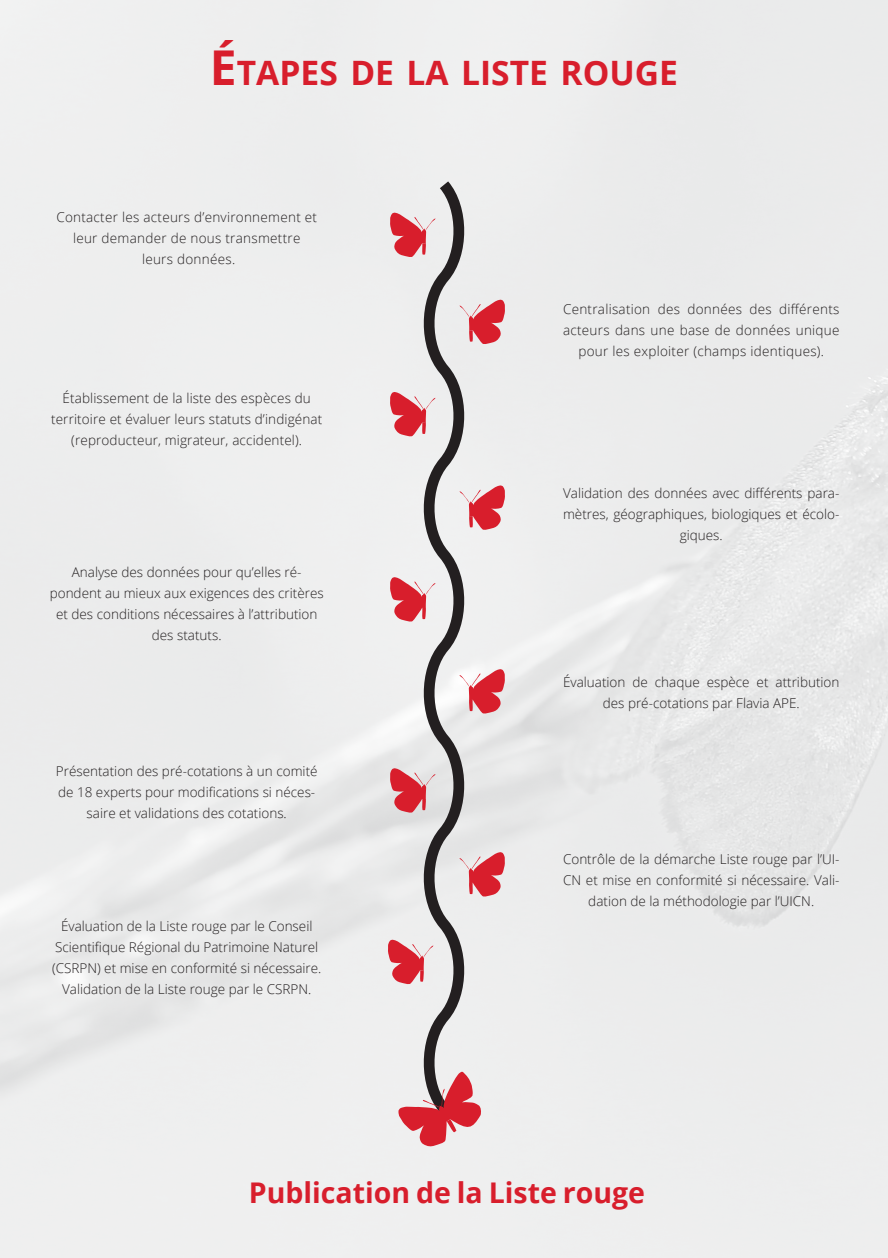
<style>
.page{position:relative;width:888px;height:1258px;background:#fff}
.page>*{position:absolute;margin:0;border:0;box-sizing:border-box;transform-origin:0 0}
.t1{font:700 33.6px "Open Sans";color:#d81e2c}
.t2{font:700 28.5px "Open Sans";color:#d81e2c}
.t3{font:300 13.5px/21px "Open Sans";color:#231f20;text-align:center}
.t4{font:300 13.5px/21px "Open Sans";letter-spacing:.02em;color:#231f20;text-align:center}
.s1{font-size:48px}
</style>
<div class="page">
<svg style="left:409px;top:170px;width:70px;height:900px"></svg>
<svg style="left:398px;top:1070px;width:83px;height:77px"></svg>
<svg style="left:390px;top:213px;width:46px;height:45px;background:#e2838a"></svg>
<svg style="left:390px;top:392px;width:46px;height:45px"></svg>
<svg style="left:390px;top:577px;width:46px;height:45px"></svg>
<svg style="left:390px;top:768px;width:46px;height:45px;background:#dd7e85"></svg>
<svg style="left:388px;top:939px;width:46px;height:46px;background:#e2858d"></svg>
<svg style="left:459px;top:300px;width:46px;height:45px;background:#e1828a"></svg>
<svg style="left:459px;top:485px;width:46px;height:46px"></svg>
<svg style="left:459px;top:669px;width:46px;height:45px"></svg>
<svg style="left:459px;top:852px;width:46px;height:45px;background:#e18289"></svg>
<p class="t1" style="left:210px;top:49px;width:470px"><span class="s1">É</span>TAPES DE LA LISTE ROUGE</p>
<p class="t4" style="left:56px;top:206px;width:262px">Contacter les acteurs d’environnement et leur demander de nous transmettre</p>
<p class="t4" style="left:142px;top:248px;width:95px">leurs données.</p>
<p class="t3" style="left:51px;top:387px;width:273px">Établissement de la liste des espèces du territoire et évaluer leurs statuts d’indigénat (reproducteur, migrateur, accidentel).</p>
<p class="t3" style="left:50px;top:561px;width:276px">Analyse des données pour qu’elles ré&shy;pondent au mieux aux exigences des critères et des conditions nécessaires à l’attribution des statuts.</p>
<p class="t3" style="left:56px;top:760px;width:263px">Présentation des pré-cotations à un comité de 18 experts pour modifications si néces&shy;saire et validations des cotations.</p>
<p class="t3" style="left:52px;top:915px;width:271px">Évaluation de la Liste rouge par le Conseil Scientifique Régional du Patrimoine Naturel (CSRPN) et mise en conformité si nécessaire.<br>Validation de la Liste rouge par le CSRPN.</p>
<p class="t4" style="left:563px;top:298px;width:278px">Centralisation des données des différents acteurs dans une base de données unique pour les exploiter (champs identiques).</p>
<p class="t3" style="left:563px;top:482px;width:278px">Validation des données avec différents para&shy;mètres, géographiques, biologiques et écolo&shy;giques.</p>
<p class="t3" style="left:563px;top:671px;width:278px">Évaluation de chaque espèce et attribution des pré-cotations par Flavia APE.</p>
<p class="t3" style="left:563px;top:848px;width:278px">Contrôle de la démarche Liste rouge par l’UI-<br>CN et mise en conformité si nécessaire. Vali&shy;dation de la méthodologie par l’UICN.</p>
<p class="t2" style="left:249px;top:1172px;width:398px">Publication de la Liste rouge</p>
</div>
